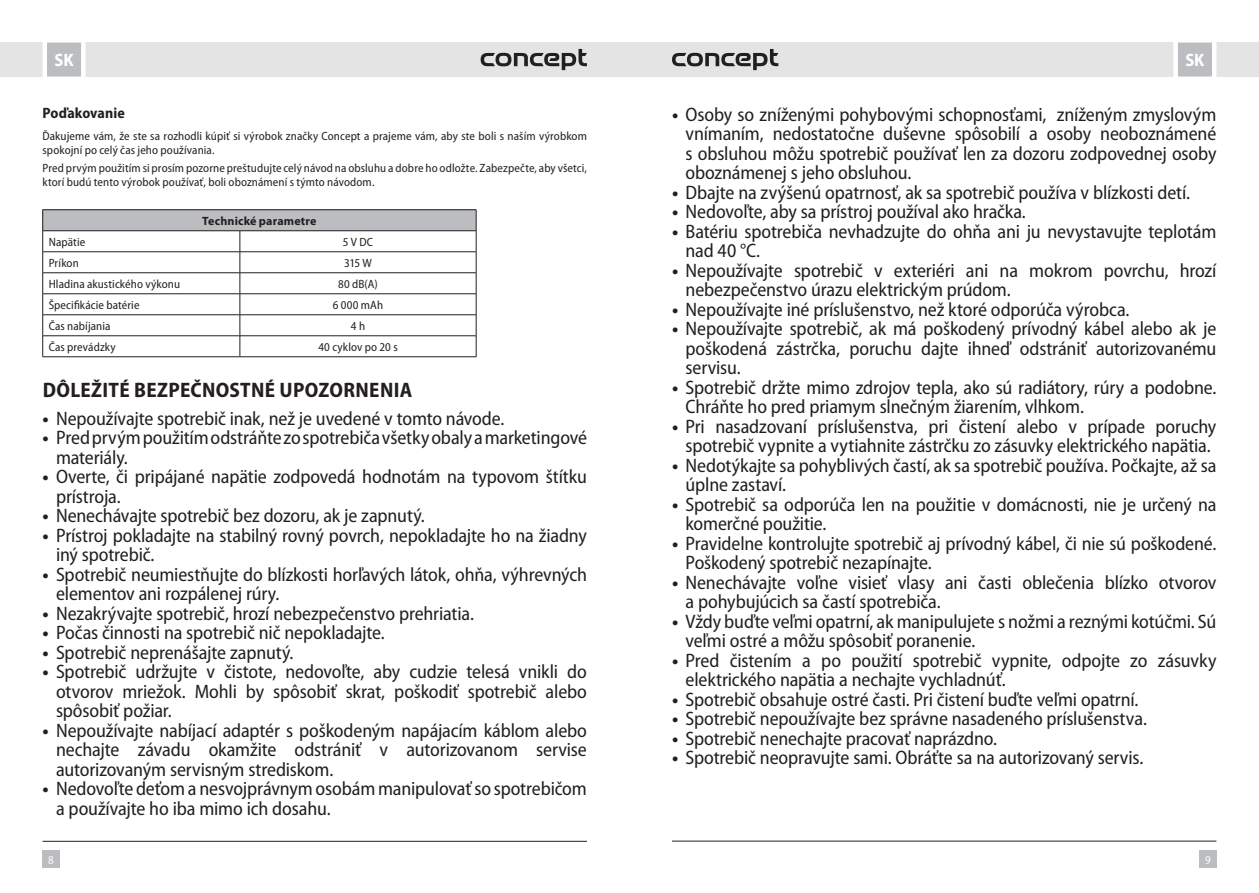
<style>
.page{position:relative;width:1259px;height:893px;background:#fff}
.page>*{position:absolute;margin:0;border:0;box-sizing:border-box;transform-origin:0 0}
.t1{font:700 semi-condensed 21px "Myriad Pro";letter-spacing:.015em;color:#231f20}
.t2{font:semi-condensed 19.5px/19.5px "Myriad Pro";letter-spacing:-.01em;color:#231f20}
.t3{font:700 semi-condensed 18px "Myriad Pro";color:#fff}
.t4{font:700 semi-condensed 15px "Myriad Pro";letter-spacing:.005em;color:#231f20}
.t5{font:semi-condensed 12px/13.8px "Myriad Pro";letter-spacing:.01em;color:#231f20}
.t6{font:700 12px "Myriad Pro";letter-spacing:.01em;color:#231f20}
.t7{font:semi-condensed 12px "Myriad Pro";color:#fff}
.s1{font-weight:700}
</style>
<div class="page">
<div style="left:629px;top:43px;width:630px;height:34px;background:#e4e4e4"></div>
<div style="left:0;top:43px;width:629px;height:34px;background:#e4e4e4"></div>
<div style="left:43px;top:850px;width:17px;height:17px;background:#bcbdc0"></div>
<div style="left:1199px;top:850px;width:17px;height:17px;background:#bcbdc0"></div>
<svg style="left:1171px;top:42px;width:47px;height:35px;background:#cdced0"></svg>
<svg style="left:40px;top:42px;width:48px;height:35px;background:#ceced0"></svg>
<hr style="left:672px;top:841px;width:544px;height:1px;background:#231f20">
<hr style="left:43px;top:841px;width:544px;height:1px;background:#231f20">
<svg style="left:672px;top:49px;width:106px;height:21px"></svg>
<svg style="left:480px;top:49px;width:107px;height:21px"></svg>
<div style="left:43px;top:210px;width:433px;height:21px;background:#bcbdc0"></div>
<hr style="left:43px;top:209px;width:197px;height:1px;background:#231f20">
<hr style="left:240px;top:209px;width:236px;height:1px;background:#231f20">
<hr style="left:43px;top:230px;width:197px;height:1px;background:#231f20">
<hr style="left:240px;top:230px;width:236px;height:1px;background:#231f20">
<hr style="left:43px;top:251px;width:197px;height:1px;background:#231f20">
<hr style="left:240px;top:251px;width:236px;height:1px;background:#231f20">
<hr style="left:43px;top:272px;width:197px;height:1px;background:#231f20">
<hr style="left:240px;top:272px;width:236px;height:1px;background:#231f20">
<hr style="left:43px;top:293px;width:197px;height:1px;background:#231f20">
<hr style="left:240px;top:293px;width:236px;height:1px;background:#231f20">
<hr style="left:43px;top:314px;width:197px;height:1px;background:#231f20">
<hr style="left:240px;top:314px;width:236px;height:1px;background:#231f20">
<hr style="left:43px;top:335px;width:197px;height:1px;background:#231f20">
<svg style="left:42px;top:210px;width:1px;height:147px"></svg>
<hr style="left:240px;top:335px;width:236px;height:1px;background:#231f20">
<svg style="left:240px;top:231px;width:1px;height:125px"></svg>
<svg style="left:476px;top:210px;width:1px;height:147px"></svg>
<hr style="left:43px;top:356px;width:197px;height:1px;background:#231f20">
<hr style="left:240px;top:356px;width:236px;height:1px;background:#231f20">
<p class="t3" style="left:54px;top:48px;width:21px">SK</p>
<p class="t3" style="left:1185px;top:48px;width:21px">SK</p>
<p class="t4" style="left:43px;top:103px;width:84px">Poďakovanie</p>
<p class="t5" style="left:43px;top:129px;width:546px">Ďakujeme vám, že ste sa rozhodli kúpiť si výrobok značky Concept a prajeme vám, aby ste boli s naším výrobkom spokojní po celý čas jeho používania.</p>
<p class="t5" style="left:43px;top:161px;width:546px">Pred prvým použitím si prosím pozorne preštudujte celý návod na obsluhu a dobre ho odložte. Zabezpečte, aby všetci, ktorí budú tento výrobok používať, boli oboznámení s týmto návodom.</p>
<p class="t6" style="left:202px;top:213px;width:116px">Technické parametre</p>
<p class="t5" style="left:49px;top:235px;width:38px">Napätie</p>
<p class="t5" style="left:343px;top:235px;width:32px">5 V DC</p>
<p class="t5" style="left:49px;top:256px;width:32px">Príkon</p>
<p class="t5" style="left:344px;top:256px;width:29px">315 W</p>
<p class="t5" style="left:49px;top:277px;width:133px">Hladina akustického výkonu</p>
<p class="t5" style="left:338px;top:277px;width:41px">80 dB(A)</p>
<p class="t5" style="left:49px;top:298px;width:92px">Špecifikácie batérie</p>
<p class="t5" style="left:333px;top:298px;width:52px">6 000 mAh</p>
<p class="t5" style="left:49px;top:319px;width:63px">Čas nabíjania</p>
<p class="t5" style="left:351px;top:319px;width:16px">4 h</p>
<p class="t5" style="left:49px;top:340px;width:69px">Čas prevádzky</p>
<p class="t5" style="left:318px;top:340px;width:81px">40 cyklov po 20 s</p>
<p class="t1" style="left:43px;top:376px;width:371px">DÔLEŽITÉ BEZPEČNOSTNÉ UPOZORNENIA</p>
<p class="t2" style="left:43px;top:408px;width:463px"><span class="s1">•</span> Nepoužívajte spotrebič inak, než je uvedené v tomto návode.</p>
<p class="t2" style="left:56px;top:428px;width:532px;text-indent:-13px"><span class="s1">•</span> Pred prvým použitím odstráňte zo spotrebiča všetky obaly a marketingové materiály.</p>
<p class="t2" style="left:56px;top:467px;width:532px;text-indent:-13px"><span class="s1">•</span> Overte, či pripájané napätie zodpovedá hodnotám na typovom štítku prístroja.</p>
<p class="t2" style="left:43px;top:506px;width:384px"><span class="s1">•</span> Nenechávajte spotrebič bez dozoru, ak je zapnutý.</p>
<p class="t2" style="left:56px;top:525px;width:532px;text-indent:-13px"><span class="s1">•</span> Prístroj pokladajte na stabilný rovný povrch, nepokladajte ho na žiadny iný spotrebič.</p>
<p class="t2" style="left:56px;top:564px;width:532px;text-indent:-13px"><span class="s1">•</span> Spotrebič neumiestňujte do blízkosti horľavých látok, ohňa, výhrevných elementov ani rozpálenej rúry.</p>
<p class="t2" style="left:43px;top:603px;width:433px"><span class="s1">•</span> Nezakrývajte spotrebič, hrozí nebezpečenstvo prehriatia.</p>
<p class="t2" style="left:43px;top:623px;width:344px"><span class="s1">•</span> Počas činnosti na spotrebič nič nepokladajte.</p>
<p class="t2" style="left:43px;top:642px;width:252px"><span class="s1">•</span> Spotrebič neprenášajte zapnutý.</p>
<p class="t2" style="left:56px;top:662px;width:532px;text-align:justify;text-indent:-13px"><span class="s1">•</span> Spotrebič udržujte v čistote, nedovoľte, aby cudzie telesá vnikli do otvorov mriežok. Mohli by spôsobiť skrat, poškodiť spotrebič alebo spôsobiť požiar.</p>
<p class="t2" style="left:56px;top:720px;width:532px;text-align:justify;text-indent:-13px"><span class="s1">•</span> Nepoužívajte nabíjací adaptér s poškodeným napájacím káblom alebo nechajte závadu okamžite odstrániť v autorizovanom servise autorizovaným servisným strediskom.</p>
<p class="t2" style="left:56px;top:779px;width:532px;text-indent:-13px"><span class="s1">•</span> Nedovoľte deťom a nesvojprávnym osobám manipulovať so spotrebičom a používajte ho iba mimo ich dosahu.</p>
<p class="t2" style="left:685px;top:104px;width:532px;text-align:justify;text-indent:-13px"><span class="s1">•</span> Osoby so zníženými pohybovými schopnosťami, zníženým zmyslovým vnímaním, nedostatočne duševne spôsobilí a osoby neoboznámené s obsluhou môžu spotrebič používať len za dozoru zodpovednej osoby oboznámenej s jeho obsluhou.</p>
<p class="t2" style="left:672px;top:182px;width:519px"><span class="s1">•</span> Dbajte na zvýšenú opatrnosť, ak sa spotrebič používa v blízkosti detí.</p>
<p class="t2" style="left:672px;top:202px;width:355px"><span class="s1">•</span> Nedovoľte, aby sa prístroj používal ako hračka.</p>
<p class="t2" style="left:685px;top:221px;width:532px;text-indent:-13px"><span class="s1">•</span> Batériu spotrebiča nevhadzujte do ohňa ani ju nevystavujte teplotám nad 40 °C.</p>
<p class="t2" style="left:685px;top:260px;width:532px;text-indent:-13px"><span class="s1">•</span> Nepoužívajte spotrebič v exteriéri ani na mokrom povrchu, hrozí nebezpečenstvo úrazu elektrickým prúdom.</p>
<p class="t2" style="left:672px;top:299px;width:459px"><span class="s1">•</span> Nepoužívajte iné príslušenstvo, než ktoré odporúča výrobca.</p>
<p class="t2" style="left:685px;top:319px;width:532px;text-align:justify;text-indent:-13px"><span class="s1">•</span> Nepoužívajte spotrebič, ak má poškodený prívodný kábel alebo ak je poškodená zástrčka, poruchu dajte ihneď odstrániť autorizovanému servisu.</p>
<p class="t2" style="left:685px;top:377px;width:532px;text-indent:-13px"><span class="s1">•</span> Spotrebič držte mimo zdrojov tepla, ako sú radiátory, rúry a podobne.<br>Chráňte ho pred priamym slnečným žiarením, vlhkom.</p>
<p class="t2" style="left:672px;top:416px;width:546px;text-align:center"><span class="s1">•</span> Pri nasadzovaní príslušenstva, pri čistení alebo v prípade poruchy spotrebič vypnite a vytiahnite zástrčku zo zásuvky elektrického napätia.</p>
<p class="t2" style="left:685px;top:455px;width:532px;text-indent:-13px"><span class="s1">•</span> Nedotýkajte sa pohyblivých častí, ak sa spotrebič používa. Počkajte, až sa úplne zastaví.</p>
<p class="t2" style="left:685px;top:494px;width:532px;text-indent:-13px"><span class="s1">•</span> Spotrebič sa odporúča len na použitie v domácnosti, nie je určený na komerčné použitie.</p>
<p class="t2" style="left:685px;top:533px;width:532px;text-indent:-13px"><span class="s1">•</span> Pravidelne kontrolujte spotrebič aj prívodný kábel, či nie sú poškodené.<br>Poškodený spotrebič nezapínajte.</p>
<p class="t2" style="left:685px;top:572px;width:532px;text-indent:-13px"><span class="s1">•</span> Nenechávajte voľne visieť vlasy ani časti oblečenia blízko otvorov a pohybujúcich sa častí spotrebiča.</p>
<p class="t2" style="left:685px;top:611px;width:532px;text-indent:-13px"><span class="s1">•</span> Vždy buďte veľmi opatrní, ak manipulujete s nožmi a reznými kotúčmi. Sú veľmi ostré a môžu spôsobiť poranenie.</p>
<p class="t2" style="left:685px;top:650px;width:532px;text-indent:-13px"><span class="s1">•</span> Pred čistením a po použití spotrebič vypnite, odpojte zo zásuvky elektrického napätia a nechajte vychladnúť.</p>
<p class="t2" style="left:672px;top:689px;width:468px"><span class="s1">•</span> Spotrebič obsahuje ostré časti. Pri čistení buďte veľmi opatrní.</p>
<p class="t2" style="left:672px;top:709px;width:476px"><span class="s1">•</span> Spotrebič nepoužívajte bez správne nasadeného príslušenstva.</p>
<p class="t2" style="left:672px;top:728px;width:327px"><span class="s1">•</span> Spotrebič nenechajte pracovať naprázdno.</p>
<p class="t2" style="left:672px;top:748px;width:473px"><span class="s1">•</span> Spotrebič neopravujte sami. Obráťte sa na autorizovaný servis.</p>
<p class="t7" style="left:48px;top:852px;width:7px">8</p>
<p class="t7" style="left:1205px;top:852px;width:7px">9</p>
</div>
